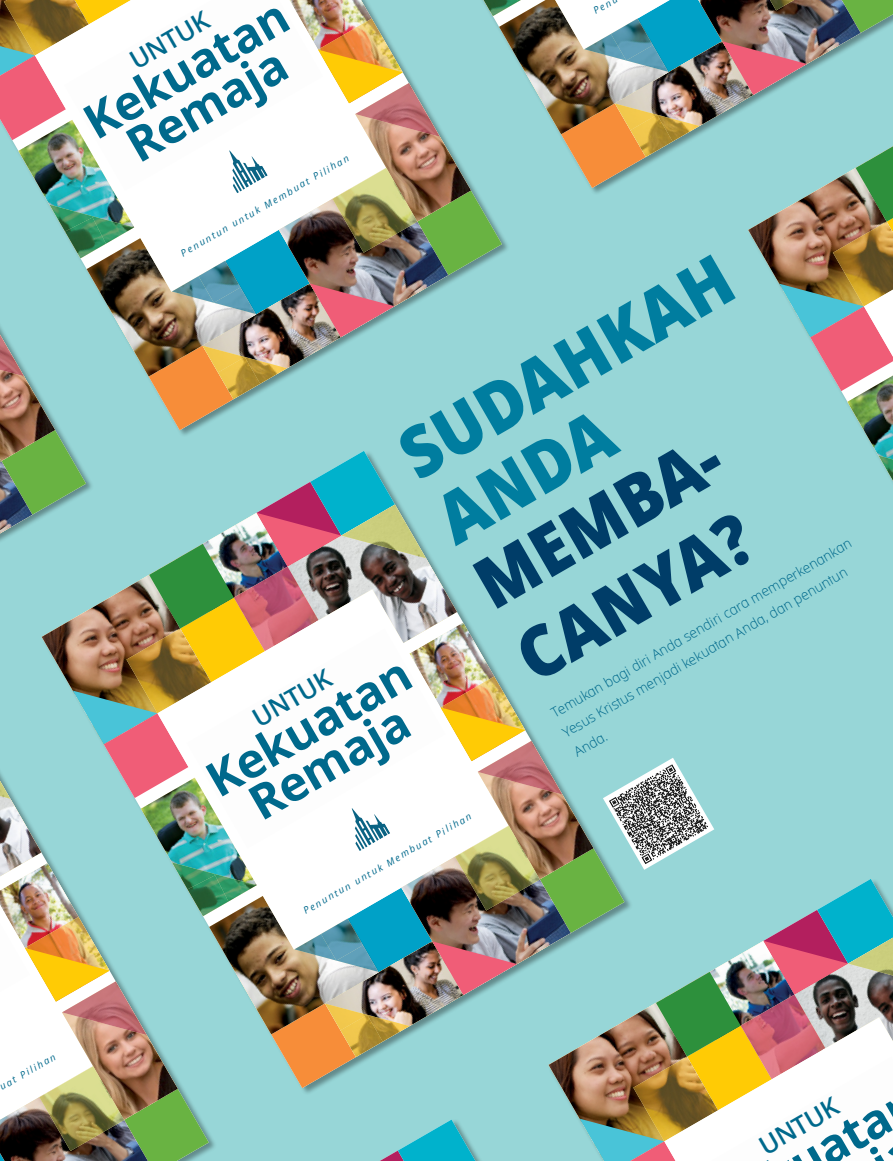
<style>
.page{position:relative;width:893px;height:1161px;background:#fff}
.page>*{position:absolute;margin:0;border:0;box-sizing:border-box;transform-origin:0 0}
.Sidebar_Title{font:800 70.5px/75px "Dots Solid Condlds Lat";color:#007d9f}
.Sidebar_Title-2{font:800 70.5px "Dots Solid Condlds Lat";color:#003d68}
.t1{font:700 48.15px/41.4px "Zoramlds Lat";color:#00698c;text-align:center}
.t2{font:600 25.5px "Zoramlds Lat";color:#00698c}
.Sidebar_para{font:300 13.8px/22.5px "Dots Solidlds Lat";color:#00698c}
.t3{font:italic 9.6px "Zoramlds Lat";color:#00698c}
.s1{color:#003d68}
</style>
<div class="page">
<img style="left:0;top:0;width:893px;height:1161px">
<p class="t3" style="left:590px;top:5px;width:28px;rotate:-30deg">Penu</p>
<p class="t1" style="left:78px;top:108px;width:229px;rotate:-30deg">Kekuatan<br>Remaja</p>
<p class="t2" style="left:122px;top:45px;width:89px;rotate:-30deg">UNTUK</p>
<p class="t3" style="left:178px;top:247px;width:194px;rotate:-30deg">Penuntun untuk Membuat Pilihan</p>
<p class="Sidebar_Title" style="left:387px;top:428px;width:373px;rotate:-30deg">SUDAHKAH<br>ANDA<br><span class="s1">MEMBA-</span></p>
<p class="Sidebar_Title-2" style="left:495px;top:615px;width:261px;rotate:-30deg">CANYA?</p>
<p class="Sidebar_para" style="left:547px;top:704px;width:346px;rotate:-30deg">Temukan bagi diri Anda sendiri cara memperkenankan<br>Yesus Kristus menjadi kekuatan Anda, dan penuntun<br>Anda.</p>
<p class="t1" style="left:200px;top:766px;width:229px;rotate:-30deg">Kekuatan<br>Remaja</p>
<p class="t2" style="left:245px;top:703px;width:89px;rotate:-30deg">UNTUK</p>
<p class="t3" style="left:301px;top:905px;width:194px;rotate:-30deg">Penuntun untuk Membuat Pilihan</p>
<p class="t3" style="left:-3px;top:1081px;width:64px;rotate:-30deg">uat Pilihan</p>
<p class="t2" style="left:752px;top:1131px;width:89px;rotate:-30deg">UNTUK</p>
</div>
